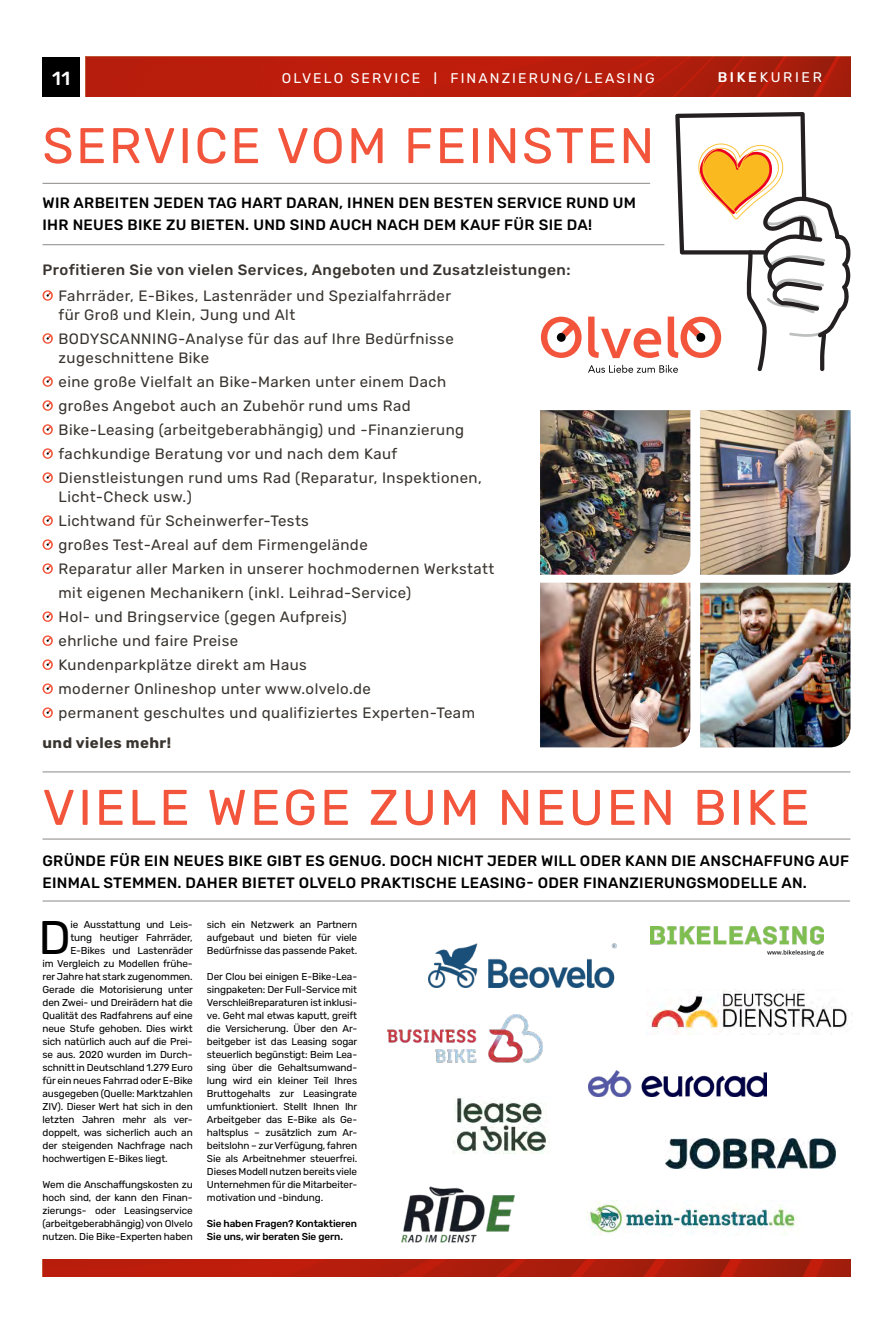
<style>
.page{position:relative;width:893px;height:1333px;background:#fff}
.page>*{position:absolute;margin:0;border:0;box-sizing:border-box;transform-origin:0 0}
.t1{font:50px "Rubik";letter-spacing:.055em;color:#f2553b}
.t2{font:47.1px "Rubik";color:#000}
.t3{font:500 19px "Rubik";color:#fff}
.t4{font:15px/24px "Rubik";letter-spacing:.03em;color:#39342f}
.t5{font:500 15px/22px "Rubik";letter-spacing:.02em;color:#000}
.t6{font:500 15px "Rubik";letter-spacing:.03em;color:#39342f}
.t7{font:700 15px "Rubik";letter-spacing:.03em;color:#39342f}
.t8{font:14px "Rubik";letter-spacing:.15em;color:#fff}
.t9{font:10px/13px "Rubik";letter-spacing:-.01em;color:#000;text-align:justify}
.t10{font:500 10px/13px "Rubik";letter-spacing:-.01em;color:#000}
.s1{font-size:16.8px}
.s2{font-weight:500}
</style>
<div class="page">
<div style="left:43px;top:57px;width:37px;height:39px;background:#000"></div>
<img style="left:86px;top:57px;width:764px;height:39px">
<img style="left:43px;top:1259px;width:807px;height:17px">
<svg style="left:541px;top:316px;width:41px;height:42px"></svg>
<svg style="left:43px;top:290px;width:10px;height:11px"></svg>
<svg style="left:43px;top:333px;width:10px;height:11px"></svg>
<svg style="left:43px;top:376px;width:10px;height:11px"></svg>
<svg style="left:43px;top:400px;width:10px;height:11px"></svg>
<svg style="left:43px;top:424px;width:10px;height:11px"></svg>
<svg style="left:43px;top:448px;width:10px;height:11px"></svg>
<svg style="left:43px;top:472px;width:10px;height:11px"></svg>
<svg style="left:43px;top:515px;width:10px;height:11px"></svg>
<svg style="left:43px;top:539px;width:10px;height:11px"></svg>
<svg style="left:43px;top:563px;width:10px;height:11px"></svg>
<svg style="left:43px;top:611px;width:10px;height:11px"></svg>
<svg style="left:43px;top:635px;width:10px;height:11px"></svg>
<svg style="left:43px;top:659px;width:10px;height:11px"></svg>
<svg style="left:43px;top:683px;width:10px;height:11px"></svg>
<svg style="left:43px;top:707px;width:10px;height:11px"></svg>
<img style="left:387px;top:1014px;width:156px;height:48px">
<img style="left:453px;top:1097px;width:97px;height:56px">
<img style="left:651px;top:926px;width:172px;height:29px">
<img style="left:588px;top:1070px;width:179px;height:26px">
<img style="left:402px;top:1186px;width:113px;height:57px">
<img style="left:650px;top:989px;width:197px;height:45px">
<img style="left:428px;top:943px;width:189px;height:44px">
<img style="left:666px;top:1138px;width:170px;height:30px">
<img style="left:587px;top:1200px;width:210px;height:34px">
<hr style="left:43px;top:838px;width:807px;height:1px;background:#8c8986">
<hr style="left:43px;top:900px;width:807px;height:1px;background:#8c8986">
<svg style="left:588px;top:112px;width:263px;height:261px"></svg>
<hr style="left:43px;top:183px;width:607px;height:1px;background:#8c8986">
<hr style="left:43px;top:244px;width:621px;height:1px;background:#8c8986">
<hr style="left:43px;top:771px;width:807px;height:1px;background:#8c8986">
<img style="left:700px;top:410px;width:150px;height:164px">
<img style="left:540px;top:410px;width:150px;height:164px">
<img style="left:700px;top:583px;width:150px;height:164px">
<img style="left:540px;top:583px;width:150px;height:164px">
<h3 class="t3" style="left:52px;top:67px;width:20px">11</h3>
<h3 class="t8" style="left:282px;top:70px;width:374px">OLVELO SERVICE <span class="s1">I</span> FINANZIERUNG/LEASING</h3>
<h3 class="t8" style="left:718px;top:70px;width:106px"><span class="s2">BIKE</span>KURIER</h3>
<h1 class="t1" style="left:43px;top:118px;width:613px">SERVICE VOM FEINSTEN</h1>
<h3 class="t5" style="left:43px;top:192px;width:595px">WIR ARBEITEN JEDEN TAG HART DARAN, IHNEN DEN BESTEN SERVICE RUND UM<br>IHR NEUES BIKE ZU BIETEN. UND SIND AUCH NACH DEM KAUF FÜR SIE DA!</h3>
<h3 class="t6" style="left:43px;top:261px;width:529px">Profitieren Sie von vielen Services, Angeboten und Zusatzleistungen:</h3>
<h3 class="t4" style="left:59px;top:286px;width:394px;line-height:19px">Fahrräder, E-Bikes, Lastenräder und Spezialfahrräder für Groß und Klein, Jung und Alt</h3>
<h3 class="t4" style="left:59px;top:329px;width:397px;line-height:19px">BODYSCANNING-Analyse für das auf Ihre Bedürfnisse zugeschnittene Bike</h3>
<p class="t4" style="left:59px;top:370px;width:425px">eine große Vielfalt an Bike-Marken unter einem Dach großes Angebot auch an Zubehör rund ums Rad Bike-Leasing (arbeitgeberabhängig) und -Finanzierung fachkundige Beratung vor und nach dem Kauf Dienstleistungen rund ums Rad (Reparatur, Inspektionen,</p>
<p class="t4" style="left:59px;top:485px;width:437px">Licht-Check usw.)<br>Lichtwand für Scheinwerfer-Tests<br>großes Test-Areal auf dem Firmengelände<br>Reparatur aller Marken in unserer hochmodernen Werkstatt mit eigenen Mechanikern (inkl. Leihrad-Service)<br>Hol- und Bringservice (gegen Aufpreis)<br>ehrliche und faire Preise<br>Kundenparkplätze direkt am Haus<br>moderner Onlineshop unter www.olvelo.de<br>permanent geschultes und qualifiziertes Experten-Team</p>
<h3 class="t7" style="left:43px;top:734px;width:130px">und vieles mehr!</h3>
<h1 class="t1" style="left:43px;top:779px;width:769px">VIELE WEGE ZUM NEUEN BIKE</h1>
<h3 class="t5" style="left:43px;top:849px;width:808px">GRÜNDE FÜR EIN NEUES BIKE GIBT ES GENUG. DOCH NICHT JEDER WILL ODER KANN DIE ANSCHAFFUNG AUF<br>EINMAL STEMMEN. DAHER BIETET OLVELO PRAKTISCHE LEASING- ODER FINANZIERUNGSMODELLE AN.</h3>
<h2 class="t2" style="left:38px;top:911px;width:34px">D</h2>
<p class="t9" style="left:70px;top:917px;width:124px">ie Ausstattung und Leis-</p>
<p class="t9" style="left:70px;top:930px;width:124px">tung heutiger Fahrräder,</p>
<p class="t9" style="left:70px;top:943px;width:124px">E-Bikes und Lastenräder</p>
<p class="t9" style="left:43px;top:956px;width:152px">im Vergleich zu Modellen frühe-</p>
<p class="t9" style="left:43px;top:969px;width:152px">rer Jahre hat stark zugenommen.</p>
<p class="t9" style="left:43px;top:982px;width:152px">Gerade die Motorisierung unter</p>
<p class="t9" style="left:43px;top:995px;width:152px">den Zwei- und Dreirädern hat die</p>
<p class="t9" style="left:43px;top:1008px;width:152px">Qualität des Radfahrens auf eine</p>
<p class="t9" style="left:43px;top:1021px;width:152px">neue Stufe gehoben. Dies wirkt</p>
<p class="t9" style="left:43px;top:1034px;width:152px">sich natürlich auch auf die Prei-</p>
<p class="t9" style="left:43px;top:1047px;width:152px">se aus. 2020 wurden im Durch-</p>
<p class="t9" style="left:43px;top:1060px;width:152px">schnitt in Deutschland 1.279 Euro</p>
<p class="t9" style="left:43px;top:1073px;width:152px">für ein neues Fahrrad oder E-Bike</p>
<p class="t9" style="left:43px;top:1086px;width:152px">ausgegeben (Quelle: Marktzahlen</p>
<p class="t9" style="left:43px;top:1099px;width:152px">ZIV). Dieser Wert hat sich in den</p>
<p class="t9" style="left:43px;top:1112px;width:152px">letzten Jahren mehr als ver-</p>
<p class="t9" style="left:43px;top:1125px;width:152px">doppelt, was sicherlich auch an</p>
<p class="t9" style="left:43px;top:1138px;width:152px">der steigenden Nachfrage nach</p>
<p class="t9" style="left:43px;top:1151px;width:127px">hochwertigen E-Bikes liegt.</p>
<p class="t9" style="left:43px;top:1177px;width:152px">Wem die Anschaffungskosten zu hoch sind, der kann den Finan&shy;zierungs- oder Leasingservice (arbeitgeberabhängig) von Olvelo nutzen. Die Bike-Experten haben</p>
<p class="t9" style="left:207px;top:917px;width:152px">sich ein Netzwerk an Partnern aufgebaut und bieten für viele Bedürfnisse das passende Paket.</p>
<p class="t9" style="left:207px;top:969px;width:152px">Der Clou bei einigen E-Bike-Lea&shy;singpaketen: Der Full-Service mit Verschleißreparaturen ist inklusi&shy;ve. Geht mal etwas kaputt, greift die Versicherung. Über den Ar&shy;beitgeber ist das Leasing sogar steuerlich begünstigt: Beim Lea&shy;sing über die Gehaltsumwand&shy;lung wird ein kleiner Teil Ihres Bruttogehalts zur Leasingrate umfunktioniert. Stellt Ihnen Ihr Arbeitgeber das E-Bike als Ge&shy;haltsplus – zusätzlich zum Ar&shy;beitslohn – zur Verfügung, fahren Sie als Arbeitnehmer steuerfrei.<br>Dieses Modell nutzen bereits viele Unternehmen für die Mitarbeiter&shy;motivation und -bindung.</p>
<p class="t10" style="left:207px;top:1216px;width:152px">Sie haben Fragen? Kontaktieren<br>Sie uns, wir beraten Sie gern.</p>
</div>
